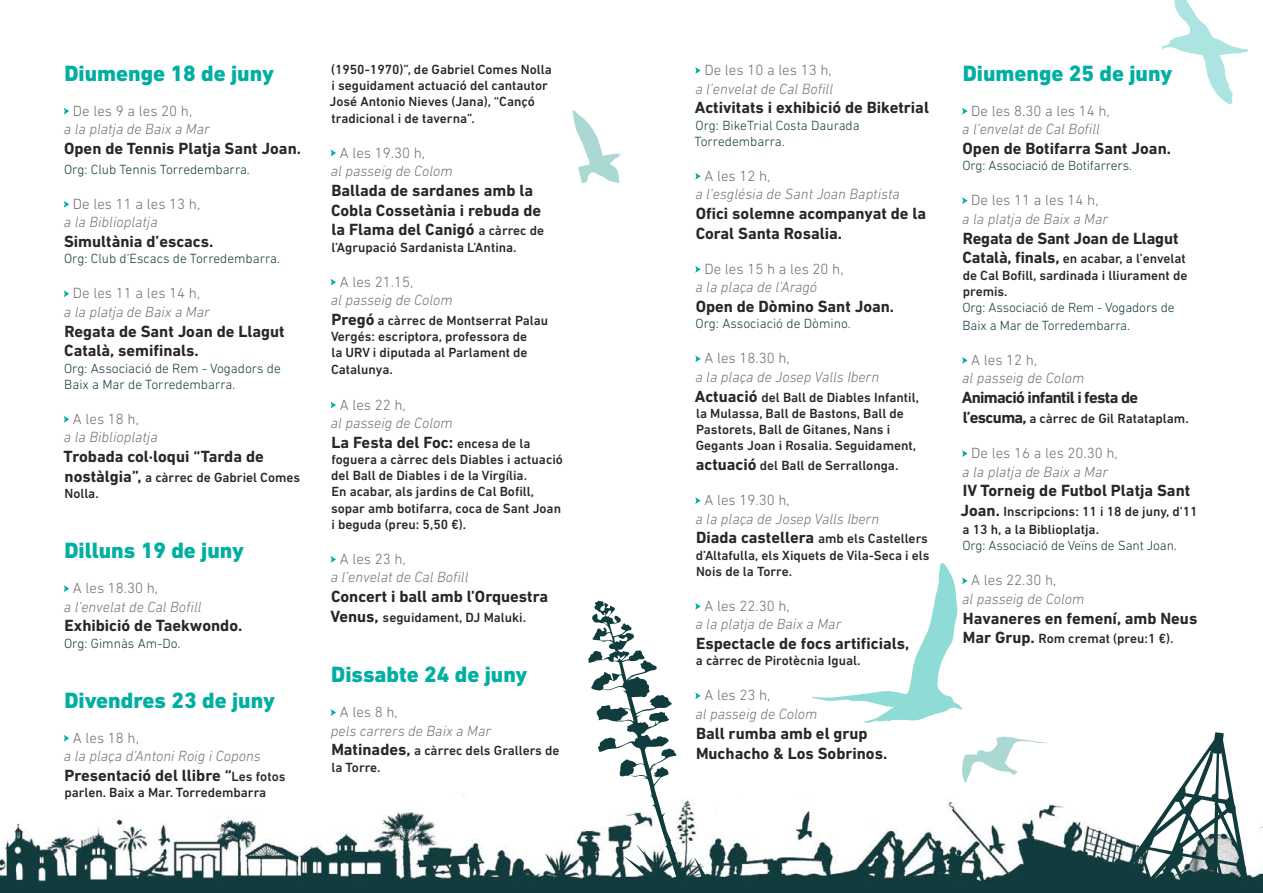
<style>
.page{position:relative;width:1263px;height:893px;background:#fff}
.page>*{position:absolute;margin:0;border:0;box-sizing:border-box;transform-origin:0 0}
.t1{font:800 22.5px "DIN Next LT Pro";color:#00afa2}
.t2{font:700 16.5px/19.8px "DIN Next LT Pro";color:#282827}
.t3{font:700 16.5px "DIN Next LT Pro";letter-spacing:-.04em;color:#282827}
.t4{font:italic 300 15px "DIN Next LT Pro";color:#706f6f}
.t5{font:300 15px "DIN Next LT Pro";color:#706f6f}
.t6{font:500 13.5px/16.2px "DIN Next LT Pro";color:#282827}
.t7{font:300 13.5px/16.2px "DIN Next LT Pro";color:#113c3d}
.s1{font-weight:700;font-size:16.5px}
.s2{font-weight:500;font-size:13.5px}
</style>
<div class="page">
<img style="left:0;top:796px;width:977px;height:97px">
<svg style="left:977px;top:732px;width:286px;height:161px"></svg>
<svg style="left:962px;top:736px;width:86px;height:47px"></svg>
<svg style="left:572px;top:110px;width:50px;height:73px"></svg>
<svg style="left:1162px;top:0;width:86px;height:105px"></svg>
<svg style="left:695px;top:67px;width:6px;height:7px"></svg>
<svg style="left:695px;top:173px;width:6px;height:7px"></svg>
<svg style="left:695px;top:266px;width:6px;height:7px"></svg>
<svg style="left:695px;top:355px;width:6px;height:7px"></svg>
<svg style="left:695px;top:497px;width:6px;height:7px"></svg>
<svg style="left:586px;top:600px;width:141px;height:293px"></svg>
<svg style="left:962px;top:108px;width:5px;height:7px"></svg>
<svg style="left:962px;top:197px;width:5px;height:7px"></svg>
<svg style="left:962px;top:357px;width:5px;height:7px"></svg>
<svg style="left:962px;top:450px;width:5px;height:7px"></svg>
<svg style="left:812px;top:563px;width:155px;height:160px"></svg>
<svg style="left:64px;top:108px;width:5px;height:7px"></svg>
<svg style="left:64px;top:201px;width:5px;height:7px"></svg>
<svg style="left:64px;top:290px;width:5px;height:7px"></svg>
<svg style="left:64px;top:416px;width:5px;height:7px"></svg>
<svg style="left:64px;top:585px;width:5px;height:7px"></svg>
<svg style="left:64px;top:735px;width:5px;height:7px"></svg>
<svg style="left:331px;top:150px;width:5px;height:6px"></svg>
<svg style="left:331px;top:279px;width:5px;height:7px"></svg>
<svg style="left:331px;top:402px;width:5px;height:6px"></svg>
<svg style="left:331px;top:556px;width:5px;height:7px"></svg>
<svg style="left:331px;top:709px;width:5px;height:7px"></svg>
<h1 class="t1" style="left:64px;top:60px;width:211px">Diumenge 18 de juny</h1>
<p class="t5" style="left:73px;top:102px;width:121px">De les 9 a les 20 h,</p>
<p class="t4" style="left:64px;top:120px;width:148px">a la platja de Baix a Mar</p>
<p class="t2" style="left:64px;top:138px;width:238px">Open de Tennis Platja Sant Joan.</p>
<p class="t7" style="left:64px;top:161px;width:187px">Org: Club Tennis Torredembarra.</p>
<p class="t5" style="left:73px;top:195px;width:129px">De les 11 a les 13 h,</p>
<p class="t4" style="left:64px;top:214px;width:95px">a la Biblioplatja</p>
<p class="t2" style="left:64px;top:232px;width:151px">Simultània d’escacs.</p>
<p class="t7" style="left:64px;top:250px;width:217px">Org: Club d’Escacs de Torredembarra.</p>
<p class="t5" style="left:73px;top:285px;width:129px">De les 11 a les 14 h,</p>
<p class="t4" style="left:64px;top:303px;width:148px">a la platja de Baix a Mar</p>
<p class="t2" style="left:64px;top:321px;width:222px">Regata de Sant Joan de Llagut<br>Català, semifinals.</p>
<p class="t7" style="left:64px;top:360px;width:218px">Org: Associació de Rem - Vogadors de<br>Baix a Mar de Torredembarra.</p>
<p class="t5" style="left:73px;top:410px;width:67px">A les 18 h,</p>
<p class="t4" style="left:64px;top:429px;width:95px">a la Biblioplatja</p>
<p class="t2" style="left:64px;top:447px;width:202px">Trobada col·loqui “Tarda de</p>
<p class="t6" style="left:65px;top:469px;width:237px"><span class="s1">nostàlgia”,</span> a càrrec de Gabriel Comes<br>Nolla.</p>
<h1 class="t1" style="left:64px;top:537px;width:181px">Dilluns 19 de juny</h1>
<p class="t5" style="left:73px;top:579px;width:87px">A les 18.30 h,</p>
<p class="t4" style="left:64px;top:598px;width:139px">a l’envelat de Cal Bofill</p>
<p class="t2" style="left:65px;top:616px;width:179px">Exhibició de Taekwondo.</p>
<p class="t7" style="left:64px;top:635px;width:118px">Org: Gimnàs Am-Do.</p>
<h1 class="t1" style="left:64px;top:687px;width:212px">Divendres 23 de juny</h1>
<p class="t5" style="left:73px;top:729px;width:67px">A les 18 h,</p>
<p class="t4" style="left:64px;top:747px;width:198px">a la plaça d’Antoni Roig i Copons</p>
<p class="t2" style="left:65px;top:765px;width:222px">Presentació del llibre “<span class="s2">Les fotos</span></p>
<p class="t6" style="left:64px;top:784px;width:203px">parlen. Baix a Mar. Torredembarra</p>
<p class="t6" style="left:329px;top:61px;width:224px">(1950-1970)”, de Gabriel Comes Nolla i seguidament actuació del cantautor José Antonio Nieves (Jana), “Cançó tradicional i de taverna”.</p>
<p class="t5" style="left:340px;top:144px;width:87px">A les 19.30 h,</p>
<p class="t4" style="left:331px;top:162px;width:124px">al passeig de Colom</p>
<p class="t2" style="left:331px;top:180px;width:215px">Ballada de sardanes amb la<br>Cobla Cossetània i rebuda de la Flama del Canigó <span class="s2">a càrrec de</span></p>
<p class="t6" style="left:331px;top:239px;width:187px">l’Agrupació Sardanista L’Antina.</p>
<p class="t5" style="left:340px;top:273px;width:75px">A les 21.15,</p>
<p class="t4" style="left:331px;top:291px;width:124px">al passeig de Colom</p>
<p class="t6" style="left:331px;top:312px;width:219px"><span class="s1">Pregó</span> a càrrec de Montserrat Palau<br>Vergés: escriptora, professora de<br>la URV i diputada al Parlament de<br>Catalunya.</p>
<p class="t5" style="left:340px;top:396px;width:67px">A les 22 h,</p>
<p class="t4" style="left:331px;top:414px;width:124px">al passeig de Colom</p>
<p class="t2" style="left:331px;top:432px;width:201px">La Festa del Foc: <span class="s2">encesa de la</span></p>
<p class="t6" style="left:331px;top:451px;width:233px">foguera a càrrec dels Diables i actuació del Ball de Diables i de la Virgília.<br>En acabar, als jardins de Cal Bofill, sopar amb botifarra, coca de Sant Joan i beguda (preu: 5,50 €).</p>
<p class="t5" style="left:340px;top:550px;width:67px">A les 23 h,</p>
<p class="t4" style="left:331px;top:569px;width:139px">a l’envelat de Cal Bofill</p>
<p class="t2" style="left:331px;top:587px;width:219px">Concert i ball amb l’Orquestra</p>
<p class="t6" style="left:331px;top:609px;width:197px"><span class="s1">Venus,</span> seguidament, DJ Maluki.</p>
<h1 class="t1" style="left:331px;top:661px;width:198px">Dissabte 24 de juny</h1>
<p class="t5" style="left:340px;top:703px;width:59px">A les 8 h,</p>
<p class="t4" style="left:331px;top:722px;width:162px">pels carrers de Baix a Mar</p>
<p class="t6" style="left:331px;top:743px;width:230px"><span class="s1">Matinades,</span> a càrrec dels Grallers de la Torre.</p>
<p class="t5" style="left:704px;top:61px;width:129px">De les 10 a les 13 h,</p>
<p class="t4" style="left:695px;top:80px;width:139px">a l’envelat de Cal Bofill</p>
<p class="t2" style="left:695px;top:98px;width:236px">Activitats i exhibició de Biketrial</p>
<p class="t7" style="left:695px;top:117px;width:167px">Org: BikeTrial Costa Daurada<br>Torredembarra.</p>
<p class="t5" style="left:704px;top:167px;width:67px">A les 12 h,</p>
<p class="t4" style="left:695px;top:186px;width:206px">a l’església de Sant Joan Baptista</p>
<p class="t2" style="left:696px;top:203px;width:232px">Ofici solemne acompanyat de la<br>Coral Santa Rosalia.</p>
<p class="t5" style="left:704px;top:260px;width:141px">De les 15 h a les 20 h,</p>
<p class="t4" style="left:695px;top:279px;width:123px">a la plaça de l’Aragó</p>
<p class="t2" style="left:696px;top:297px;width:200px">Open de Dòmino Sant Joan.</p>
<p class="t7" style="left:696px;top:316px;width:157px">Org: Associació de Dòmino.</p>
<p class="t5" style="left:704px;top:350px;width:87px">A les 18.30 h,</p>
<p class="t4" style="left:695px;top:368px;width:185px">a la plaça de Josep Valls Ibern</p>
<p class="t6" style="left:695px;top:389px;width:226px"><span class="s1">Actuació</span> del Ball de Diables Infantil, la Mulassa, Ball de Bastons, Ball de Pastorets, Ball de Gitanes, Nans i Gegants Joan i Rosalia. Seguidament,</p>
<p class="t6" style="left:696px;top:457px;width:204px"><span class="s1">actuació</span> del Ball de Serrallonga.</p>
<p class="t5" style="left:704px;top:491px;width:87px">A les 19.30 h,</p>
<p class="t4" style="left:695px;top:510px;width:185px">a la plaça de Josep Valls Ibern</p>
<p class="t6" style="left:696px;top:531px;width:235px"><span class="s1">Diada castellera</span> amb els Castellers d’Altafulla, els Xiquets de Vila-Seca i els<br>Nois de la Torre.</p>
<p class="t5" style="left:704px;top:597px;width:87px">A les 22.30 h,</p>
<p class="t4" style="left:695px;top:616px;width:148px">a la platja de Baix a Mar</p>
<p class="t2" style="left:696px;top:634px;width:215px">Espectacle de focs artificials,</p>
<p class="t6" style="left:696px;top:653px;width:166px">a càrrec de Pirotècnia Igual.</p>
<p class="t5" style="left:704px;top:687px;width:67px">A les 23 h,</p>
<p class="t4" style="left:695px;top:705px;width:124px">al passeig de Colom</p>
<p class="t2" style="left:696px;top:723px;width:193px">Ball rumba amb el grup<br>Muchacho &amp; Los Sobrinos.</p>
<h1 class="t1" style="left:963px;top:60px;width:211px">Diumenge 25 de juny</h1>
<p class="t5" style="left:971px;top:102px;width:140px">De les 8.30 a les 14 h,</p>
<p class="t4" style="left:962px;top:120px;width:139px">a l’envelat de Cal Bofill</p>
<p class="t2" style="left:962px;top:138px;width:210px">Open de Botifarra Sant Joan.</p>
<p class="t7" style="left:962px;top:157px;width:171px">Org: Associació de Botifarrers.</p>
<p class="t5" style="left:971px;top:191px;width:129px">De les 11 a les 14 h,</p>
<p class="t4" style="left:962px;top:210px;width:148px">a la platja de Baix a Mar</p>
<p class="t2" style="left:963px;top:228px;width:217px">Regata de Sant Joan de Llagut</p>
<p class="t6" style="left:962px;top:251px;width:226px;text-align:justify"><span class="s1">Català, finals,</span> en acabar, a l’envelat de Cal Bofill, sardinada i lliurament de premis.</p>
<p class="t7" style="left:962px;top:298px;width:214px;line-height:18px">Org: Associació de Rem - Vogadors de<br>Baix a Mar de Torredembarra.</p>
<p class="t5" style="left:971px;top:351px;width:67px">A les 12 h,</p>
<p class="t4" style="left:962px;top:370px;width:124px">al passeig de Colom</p>
<p class="t3" style="left:962px;top:388px;width:178px">Animació infantil i festa de</p>
<p class="t6" style="left:963px;top:410px;width:227px"><span class="s1">l’escuma,</span> a càrrec de Gil Ratataplam.</p>
<p class="t5" style="left:971px;top:444px;width:148px">De les 16 a les 20.30 h,</p>
<p class="t4" style="left:962px;top:463px;width:148px">a la platja de Baix a Mar</p>
<p class="t2" style="left:963px;top:481px;width:229px">IV Torneig de Futbol Platja Sant</p>
<p class="t6" style="left:960px;top:502px;width:239px;line-height:18px"><span class="s1">Joan.</span> Inscripcions: 11 i 18 de juny, d’11 a 13 h, a la Biblioplatja.</p>
<p class="t7" style="left:962px;top:537px;width:216px">Org: Associació de Veïns de Sant Joan.</p>
<p class="t5" style="left:971px;top:572px;width:87px">A les 22.30 h,</p>
<p class="t4" style="left:962px;top:590px;width:124px">al passeig de Colom</p>
<p class="t2" style="left:963px;top:608px;width:236px">Havaneres en femení, amb Neus</p>
<p class="t6" style="left:963px;top:631px;width:212px"><span class="s1">Mar Grup.</span> Rom cremat (preu:1 €).</p>
</div>
